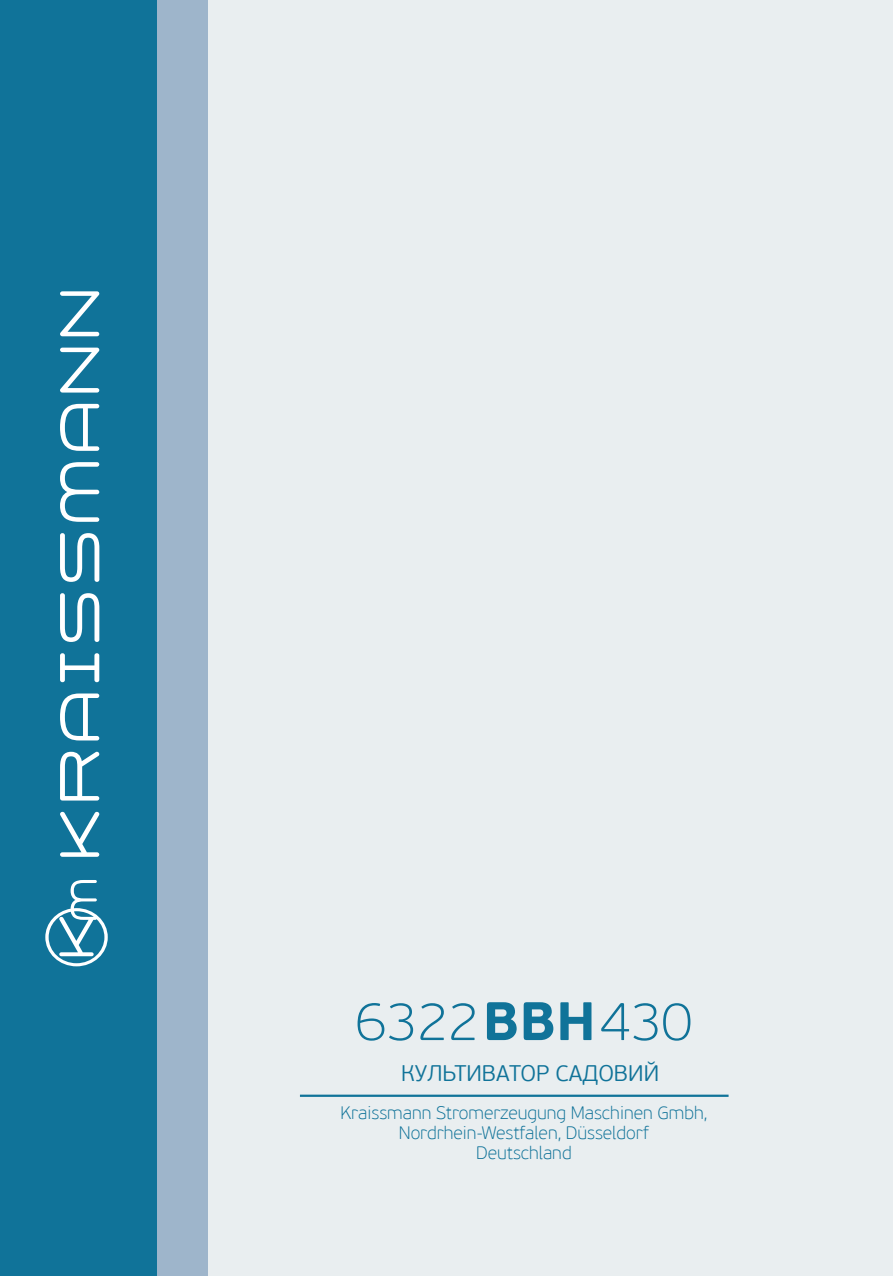
<style>
.page{position:relative;width:893px;height:1276px;background:#fff}
.page>*{position:absolute;margin:0;border:0;box-sizing:border-box;transform-origin:0 0}
.t1{font:100 54px "PF Beau Sans Pro";color:#107399}
.t2{font:300 22.5px "PF Beau Sans Pro";color:#107399}
.t3{font:100 18px "PF Beau Sans Pro";color:#107399}
.s1{font-weight:700}
</style>
<div class="page">
<div style="left:195px;top:0;width:698px;height:1276px;background:#e9eef0"></div>
<div style="left:38px;top:0;width:169px;height:1276px;background:#9eb5cb"></div>
<div style="left:0;top:0;width:157px;height:1276px;background:#107399"></div>
<svg style="left:60px;top:812px;width:39px;height:45px"></svg>
<svg style="left:60px;top:752px;width:39px;height:48px"></svg>
<svg style="left:60px;top:693px;width:39px;height:47px"></svg>
<svg style="left:60px;top:653px;width:39px;height:29px"></svg>
<svg style="left:60px;top:593px;width:39px;height:49px"></svg>
<svg style="left:60px;top:533px;width:39px;height:49px"></svg>
<svg style="left:60px;top:462px;width:39px;height:60px"></svg>
<svg style="left:60px;top:404px;width:39px;height:47px"></svg>
<svg style="left:60px;top:348px;width:39px;height:44px"></svg>
<svg style="left:60px;top:291px;width:39px;height:45px"></svg>
<svg style="left:45px;top:880px;width:63px;height:86px"></svg>
<hr style="left:300px;top:1094px;width:429px;height:3px;background:#107399">
<p class="t1" style="left:355px;top:990px;width:338px">6322<span class="s1">BBH</span>430</p>
<p class="t2" style="left:401px;top:1060px;width:259px">КУЛЬТИВАТОР САДОВИЙ</p>
<p class="t3" style="left:340px;top:1102px;width:368px">Kraissmann Stromerzeugung Maschinen Gmbh,</p>
<p class="t3" style="left:399px;top:1122px;width:252px">Nordrhein-Westfalen, Düsseldorf</p>
<p class="t3" style="left:476px;top:1143px;width:97px">Deutschland</p>
</div>
